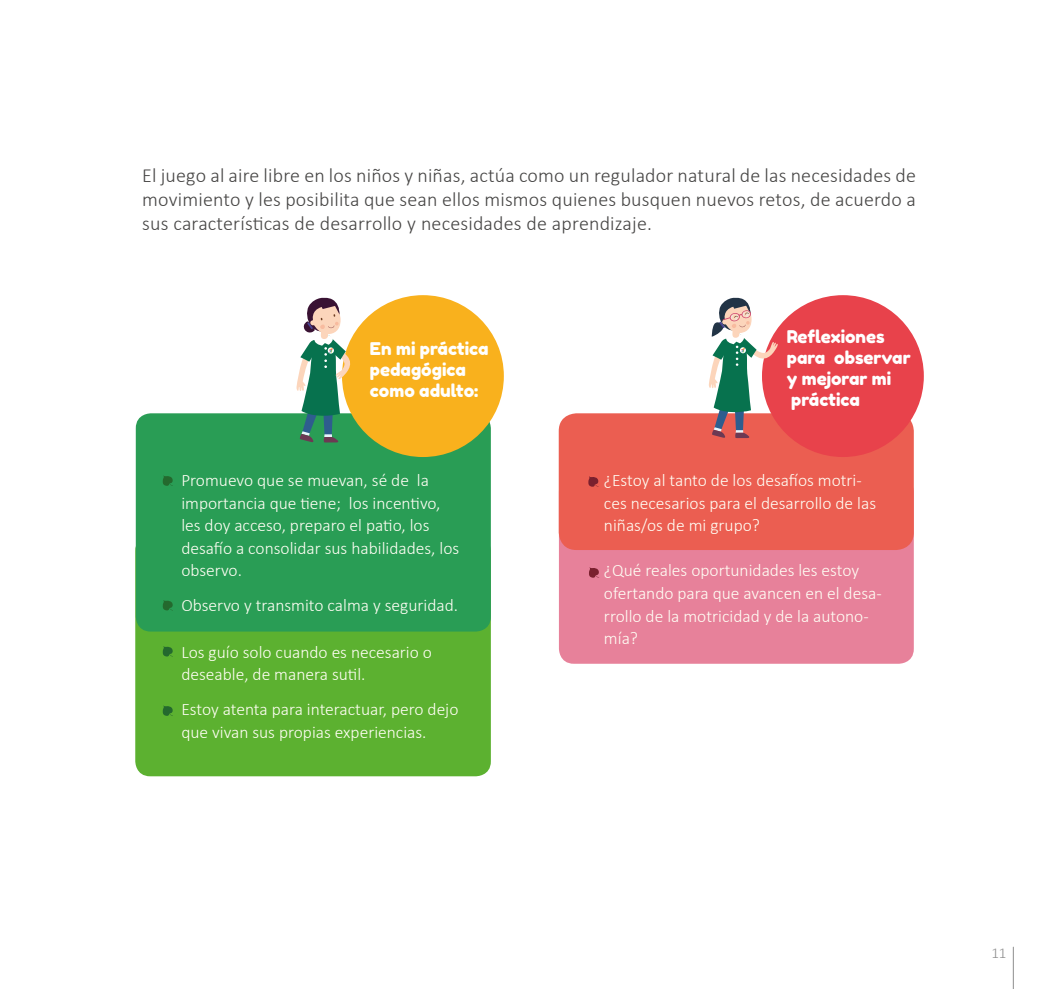
<style>
.page{position:relative;width:1042px;height:989px;background:#fff}
.page>*{position:absolute;margin:0;border:0;box-sizing:border-box;transform-origin:0 0}
.t1{font:300 20px/24px "Calibri";letter-spacing:.01em;color:#464544;text-align:justify}
.t2{font:300 17.5px/22.5px "Calibri";color:#fffef4}
.t3{font:17.5px/21px "Fredoka One";color:#fff}
.t4{font:300 15px "Calibri";color:#8e8e8e}
</style>
<div class="page">
<hr style="left:1013px;top:947px;width:1px;height:42px;background:#8e8e8e">
<div style="left:559px;top:477px;width:355px;height:186px;background:#e7819a;border-radius:15px"></div>
<div style="left:135px;top:536px;width:356px;height:240px;background:#5cb130;border-radius:15px"></div>
<div style="left:136px;top:413px;width:355px;height:218px;background:#299d55;border-radius:15px"></div>
<div style="left:559px;top:413px;width:355px;height:137px;background:#eb5e51;border-radius:18px"></div>
<svg style="left:162px;top:475px;width:11px;height:11px"></svg>
<svg style="left:162px;top:705px;width:11px;height:11px"></svg>
<svg style="left:588px;top:476px;width:11px;height:11px"></svg>
<svg style="left:162px;top:600px;width:11px;height:11px"></svg>
<svg style="left:162px;top:646px;width:11px;height:11px"></svg>
<svg style="left:589px;top:567px;width:10px;height:11px"></svg>
<div style="left:342px;top:295px;width:162px;height:162px;background:#f9b11d;border-radius:50%"></div>
<div style="left:762px;top:295px;width:162px;height:162px;background:#e8424b;border-radius:50%"></div>
<svg style="left:296px;top:297px;width:59px;height:145px"></svg>
<svg style="left:709px;top:297px;width:70px;height:141px"></svg>
<p class="t1" style="left:142px;top:162px;width:775px">El juego al aire libre en los niños y niñas, actúa como un regulador natural de las necesidades de movimiento y les posibilita que sean ellos mismos quienes busquen nuevos retos, de acuerdo a sus características de desarrollo y necesidades de aprendizaje.</p>
<p class="t3" style="left:370px;top:338px;width:120px">En mi práctica pedagógica como adulto:</p>
<p class="t3" style="left:787px;top:326px;width:125px">Reflexiones para observar y mejorar mi práctica</p>
<p class="t2" style="left:181px;top:468px;width:279px">Promuevo que se muevan, sé de la importancia que tiene; los incentivo, les doy acceso, preparo el patio, los desafío a consolidar sus habilidades, los observo.</p>
<p class="t2" style="left:181px;top:593px;width:278px">Observo y transmito calma y seguridad.</p>
<p class="t2" style="left:181px;top:640px;width:252px">Los guío solo cuando es necesario o deseable, de manera sutil.</p>
<p class="t2" style="left:181px;top:697px;width:279px">Estoy atenta para interactuar, pero dejo que vivan sus propias experiencias.</p>
<p class="t2" style="left:604px;top:468px;width:274px">¿Estoy al tanto de los desafíos motri&shy;ces necesarios para el desarrollo de las niñas/os de mi grupo?</p>
<p class="t2" style="left:604px;top:558px;width:279px">¿Qué reales oportunidades les estoy ofertando para que avancen en el desa&shy;rrollo de la motricidad y de la autono&shy;mía?</p>
<p class="t4" style="left:991px;top:943px;width:17px">11</p>
</div>
